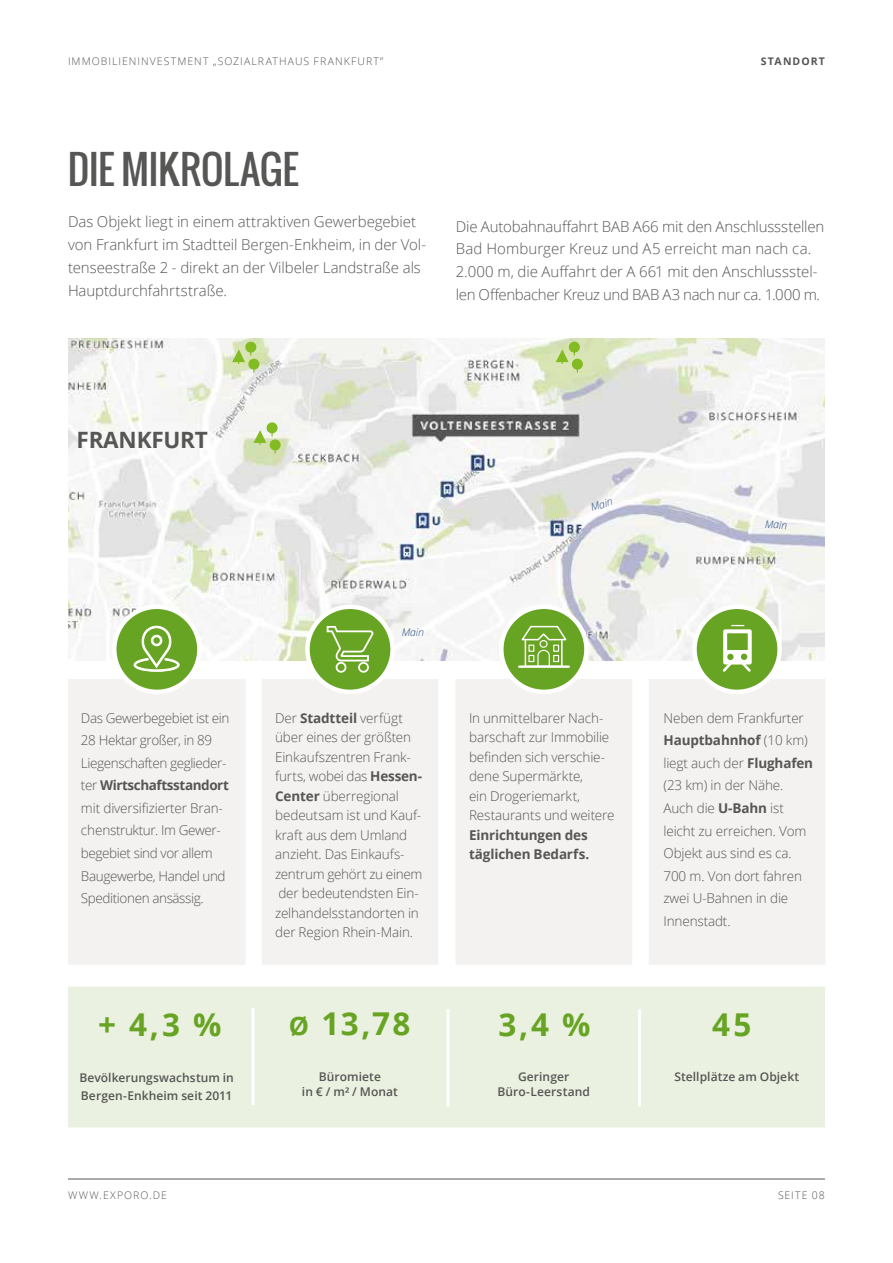
<style>
.page{position:relative;width:893px;height:1263px;background:#fff}
.page>*{position:absolute;margin:0;border:0;box-sizing:border-box;transform-origin:0 0}
.t1{font:39px "Oswald";letter-spacing:-.01em;color:#565655}
.t2{font:700 31.5px "Open Sans";color:#68a423}
.t3{font:700 22.5px "Open Sans";letter-spacing:-.01em;color:#565655}
.t4{font:300 15px/22.8px "Open Sans";letter-spacing:-.005em;color:#565655}
.t5{font:300 13.5px/19.5px "Open Sans";letter-spacing:-.01em;color:#565655}
.t6{font:300 13.5px/22.6px "Open Sans";letter-spacing:-.03em;color:#565655}
.t7{font:700 13.5px/19.5px "Open Sans";letter-spacing:-.01em;color:#565655}
.t8{font:600 12px/15.6px "Open Sans";letter-spacing:.005em;color:#565655;text-align:center}
.t9{font:300 10.5px "Open Sans";letter-spacing:.1em;color:#565655}
.t10{font:italic 300 10.5px "Open Sans";color:#24497f}
.t11{font:700 10.5px "Open Sans";letter-spacing:.1em;color:#565655}
.s1{font-weight:700}
.s2{font-size:25.5px}
</style>
<div class="page">
<hr style="left:68px;top:1178px;width:757px;height:1px;background:#565655">
<img style="left:68px;top:338px;width:757px;height:322px">
<div style="left:68px;top:679px;width:177px;height:286px;background:#f4f1f1"></div>
<div style="left:262px;top:679px;width:176px;height:286px;background:#f4f1f1"></div>
<div style="left:456px;top:679px;width:176px;height:286px;background:#f4f1f1"></div>
<div style="left:649px;top:679px;width:176px;height:286px;background:#f4f1f1"></div>
<svg style="left:307px;top:607px;width:86px;height:85px;background:#7baf3f"></svg>
<div style="left:305px;top:604px;width:90px;height:90px;border:4px solid #fff;border-radius:50%"></div>
<svg style="left:326px;top:625px;width:48px;height:49px;background:#85b54d"></svg>
<div style="left:501px;top:607px;width:85px;height:85px;background:#68a423;border-radius:50%"></div>
<div style="left:499px;top:604px;width:90px;height:90px;border:4px solid #fff;border-radius:50%"></div>
<div style="left:694px;top:607px;width:86px;height:85px;background:#68a423;border-radius:50%"></div>
<div style="left:692px;top:604px;width:90px;height:90px;border:4px solid #fff;border-radius:50%"></div>
<div style="left:114px;top:607px;width:85px;height:85px;background:#68a423;border-radius:50%"></div>
<div style="left:112px;top:604px;width:90px;height:90px;border:4px solid #fff;border-radius:50%"></div>
<div style="left:723px;top:629px;width:29px;height:35px;border:4px solid #fff"></div>
<svg style="left:732px;top:625px;width:12px;height:1px"></svg>
<div style="left:725px;top:650px;width:24px;height:11px;background:#fff"></div>
<svg style="left:722px;top:654px;width:30px;height:18px"></svg>
<svg style="left:133px;top:625px;width:47px;height:47px"></svg>
<hr style="left:519px;top:665px;width:50px;height:3px;background:#fff">
<div style="left:525px;top:639px;width:38px;height:28px;border:2px solid #fff"></div>
<div style="left:539px;top:640px;width:9px;height:8px;border:1px solid #fff;border-radius:50%"></div>
<svg style="left:537px;top:649px;width:13px;height:18px"></svg>
<div style="left:528px;top:644px;width:6px;height:8px;border:1px solid #fff"></div>
<div style="left:528px;top:655px;width:6px;height:7px;border:1px solid #fff"></div>
<div style="left:553px;top:655px;width:6px;height:7px;border:1px solid #fff"></div>
<div style="left:553px;top:644px;width:6px;height:8px;border:1px solid #fff"></div>
<svg style="left:521px;top:625px;width:46px;height:17px"></svg>
<div style="left:68px;top:986px;width:757px;height:141px;background:#eaf1e0"></div>
<hr style="left:251px;top:1008px;width:3px;height:97px;background:#fff">
<hr style="left:446px;top:1009px;width:3px;height:97px;background:#fff">
<hr style="left:638px;top:1009px;width:3px;height:97px;background:#fff">
<div style="left:267px;top:423px;width:10px;height:10px;background:#82bb22;border-radius:50%"></div>
<div style="left:267px;top:422px;width:11px;height:11px;border:2px solid #82bb22;border-radius:50%"></div>
<svg style="left:252px;top:430px;width:21px;height:14px"></svg>
<div style="left:270px;top:440px;width:10px;height:10px;background:#82bb22;border-radius:50%"></div>
<div style="left:270px;top:439px;width:11px;height:11px;border:2px solid #82bb22;border-radius:50%"></div>
<div style="left:570px;top:342px;width:9px;height:10px;background:#82bb22;border-radius:50%"></div>
<div style="left:569px;top:342px;width:11px;height:11px;border:2px solid #82bb22;border-radius:50%"></div>
<div style="left:573px;top:359px;width:9px;height:10px;background:#82bb22;border-radius:50%"></div>
<div style="left:572px;top:359px;width:11px;height:11px;border:2px solid #82bb22;border-radius:50%"></div>
<svg style="left:554px;top:349px;width:24px;height:23px"></svg>
<div style="left:246px;top:342px;width:9px;height:10px;background:#82bb22;border-radius:50%"></div>
<div style="left:245px;top:342px;width:11px;height:11px;border:2px solid #82bb22;border-radius:50%"></div>
<div style="left:249px;top:359px;width:10px;height:10px;background:#82bb22;border-radius:50%"></div>
<div style="left:248px;top:359px;width:11px;height:11px;border:2px solid #82bb22;border-radius:50%"></div>
<svg style="left:231px;top:349px;width:23px;height:23px"></svg>
<p class="t9" style="left:68px;top:54px;width:317px">IMMOBILIENINVESTMENT „SOZIALRATHAUS FRANKFURT”</p>
<p class="t11" style="left:761px;top:54px;width:66px">STANDORT</p>
<h1 class="t1" style="left:68px;top:140px;width:233px">DIE MIKROLAGE</h1>
<p class="t4" style="left:68px;top:210px;width:360px">Das Objekt liegt in einem attraktiven Gewerbegebiet von Frankfurt im Stadtteil Bergen-Enkheim, in der Vol&shy;tenseestraße 2 - direkt an der Vilbeler Landstraße als Hauptdurchfahrtstraße.</p>
<p class="t4" style="left:456px;top:214px;width:370px">Die Autobahnauffahrt BAB A66 mit den Anschlussstellen Bad Homburger Kreuz und A5 erreicht man nach ca.<br>2.000 m, die Auffahrt der A 661 mit den Anschlussstel&shy;len Offenbacher Kreuz und BAB A3 nach nur ca. 1.000 m.</p>
<h3 class="t3" style="left:77px;top:424px;width:133px">FRANKFURT</h3>
<p class="t10" style="left:402px;top:625px;width:24px">Main</p>
<p class="t10" style="left:589px;top:500px;width:24px;rotate:-17deg">Main</p>
<p class="t10" style="left:765px;top:517px;width:24px;rotate:2deg">Main</p>
<p class="t6" style="left:81px;top:706px;width:150px">Das Gewerbegebiet ist ein<br>28 Hektar großer, in 89<br>Liegenschaften geglieder&shy;ter <span class="s1">Wirtschaftsstandort </span>mit diversifizierter Bran&shy;chenstruktur. Im Gewer&shy;begebiet sind vor allem<br>Baugewerbe, Handel und<br>Speditionen ansässig.</p>
<p class="t5" style="left:275px;top:708px;width:149px">Der <span class="s1">Stadtteil</span> verfügt über eines der größten<br>Einkaufszentren Frank&shy;furts, wobei das <span class="s1">Hessen-<br>Center</span> überregional bedeutsam ist und Kauf&shy;kraft aus dem Umland anzieht. Das Einkaufs&shy;zentrum gehört zu einem der bedeutendsten Ein&shy;zelhandelsstandorten in der Region Rhein-Main.</p>
<p class="t5" style="left:469px;top:707px;width:147px">In unmittelbarer Nach&shy;barschaft zur Immobilie befinden sich verschie&shy;dene Supermärkte,<br>ein Drogeriemarkt,<br>Restaurants und weitere</p>
<p class="t7" style="left:469px;top:824px;width:122px">Einrichtungen des täglichen Bedarfs.</p>
<p class="t5" style="left:663px;top:706px;width:151px;line-height:22.6px">Neben dem Frankfurter<br><span class="s1">Hauptbahnhof</span> (10 km) liegt auch der <span class="s1">Flughafen </span>(23 km) in der Nähe.<br>Auch die <span class="s1">U-Bahn</span> ist leicht zu erreichen. Vom<br>Objekt aus sind es ca.<br>700 m. Von dort fahren zwei U-Bahnen in die<br>Innenstadt.</p>
<h2 class="t2" style="left:98px;top:1003px;width:125px">+ 4,3 %</h2>
<h2 class="t2" style="left:289px;top:1002px;width:123px"><span class="s2">Ø</span> 13,78</h2>
<h2 class="t2" style="left:499px;top:1003px;width:93px">3,4 %</h2>
<h2 class="t2" style="left:712px;top:1003px;width:41px">45</h2>
<p class="t8" style="left:79px;top:1068px;width:156px;line-height:18px;text-align:left">Bevölkerungswachstum in<br>Bergen-Enkheim seit 2011</p>
<p class="t8" style="left:302px;top:1068px;width:97px">Büromiete<br>in € / m² / Monat</p>
<p class="t8" style="left:497px;top:1068px;width:94px">Geringer<br>Büro-Leerstand</p>
<p class="t8" style="left:674px;top:1068px;width:126px">Stellplätze am Objekt</p>
<p class="t9" style="left:68px;top:1188px;width:101px">WWW.EXPORO.DE</p>
<p class="t9" style="left:778px;top:1188px;width:48px">SEITE 08</p>
</div>
